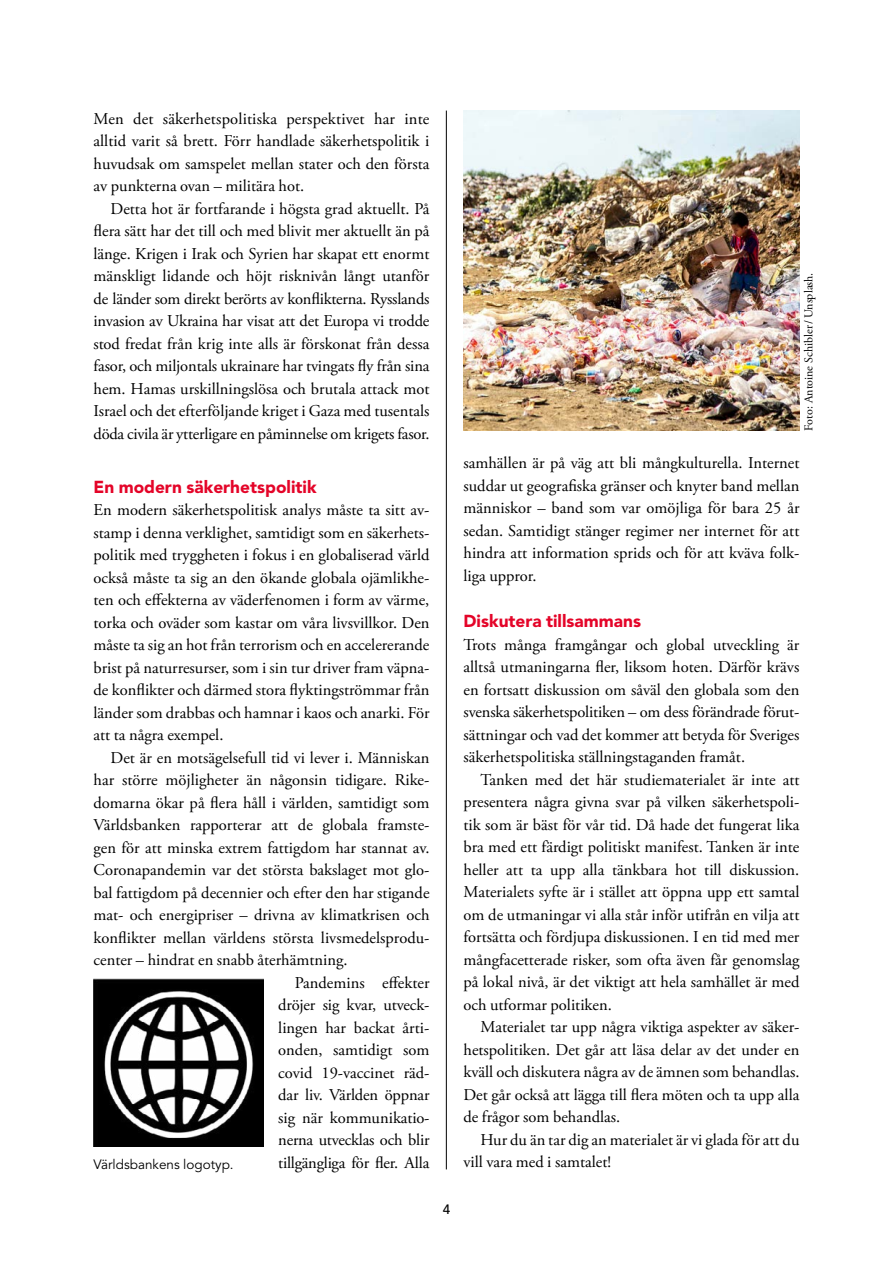
<style>
.page{position:relative;width:893px;height:1263px;background:#fff}
.page>*{position:absolute;margin:0;border:0;box-sizing:border-box;transform-origin:0 0}
.Mellanrubrik_Av_RED_11_5_15_pt{font:900 17.25px "Avenir LT Pro";color:#e40428}
.Bröd_11_15{font:16.5px/22.5px "Adobe Garamond Pro";color:#000;text-align:justify}
.Bildtext_9_12{font:13.5px "Avenir LT Pro";color:#000}
.t1{font:500 13.5px "Avenir LT Pro";color:#000}
.t2{font:12px "Adobe Garamond Pro";color:#000}
</style>
<div class="page">
<img style="left:463px;top:111px;width:336px;height:320px">
<hr style="left:446px;top:111px;width:1px;height:1058px;background:#000">
<img style="left:94px;top:978px;width:169px;height:168px">
<p class="Bröd_11_15" style="left:94px;top:108px;width:337px">Men det säkerhetspolitiska perspektivet har inte alltid varit så brett. Förr handlade säkerhetspolitik i huvudsak om samspelet mellan stater och den första av punkterna ovan – militära hot.</p>
<p class="Bröd_11_15" style="left:94px;top:198px;width:337px;text-indent:17px">Detta hot är fortfarande i högsta grad aktuellt. På flera sätt har det till och med blivit mer aktuellt än på länge. Krigen i Irak och Syrien har skapat ett enormt mänskligt lidande och höjt risknivån långt utanför de länder som direkt berörts av konflikterna. Rysslands invasion av Ukraina har visat att det Europa vi trodde stod fredat från krig inte alls är förskonat från dessa fasor, och miljontals ukrainare har tvingats fly från sina hem. Hamas urskillningslösa och brutala attack mot Israel och det efterföljande kriget i Gaza med tusentals döda civila är ytterligare en påminnelse om krigets fasor.</p>
<p class="Mellanrubrik_Av_RED_11_5_15_pt" style="left:94px;top:476px;width:225px">En modern säkerhetspolitik</p>
<p class="Bröd_11_15" style="left:94px;top:499px;width:337px">En modern säkerhetspolitisk analys måste ta sitt av&shy;stamp i denna verklighet, samtidigt som en säkerhets&shy;politik med tryggheten i fokus i en globaliserad värld också måste ta sig an den ökande globala ojämlikhe&shy;ten och effekterna av väderfenomen i form av värme, torka och oväder som kastar om våra livsvillkor. Den måste ta sig an hot från terrorism och en accelererande brist på naturresurser, som i sin tur driver fram väpna&shy;de konflikter och därmed stora flyktingströmmar från länder som drabbas och hamnar i kaos och anarki. För att ta några exempel.</p>
<p class="Bröd_11_15" style="left:94px;top:747px;width:337px;text-indent:17px">Det är en motsägelsefull tid vi lever i. Människan har större möjligheter än någonsin tidigare. Rike&shy;domarna ökar på flera håll i världen, samtidigt som Världsbanken rapporterar att de globala framste&shy;gen för att minska extrem fattigdom har stannat av.<br>Coronapandemin var det största bakslaget mot glo&shy;bal fattigdom på decennier och efter den har stigande mat- och energipriser – drivna av klimatkrisen och konflikter mellan världens största livsmedelsprodu&shy;center – hindrat en snabb återhämtning.</p>
<p class="Bröd_11_15" style="left:278px;top:972px;width:153px;text-indent:16px">Pandemins effekter dröjer sig kvar, utveck&shy;lingen har backat årti&shy;onden, samtidigt som covid 19-vaccinet räd&shy;dar liv. Världen öppnar sig när kommunikatio&shy;nerna utvecklas och blir tillgängliga för fler. Alla</p>
<p class="t2" style="left:801px;top:431px;width:160px;rotate:-90deg">Foto: Antoine Schibler/Unsplash.</p>
<p class="Bröd_11_15" style="left:463px;top:452px;width:337px">samhällen är på väg att bli mångkulturella. Internet suddar ut geografiska gränser och knyter band mellan människor – band som var omöjliga för bara 25 år sedan. Samtidigt stänger regimer ner internet för att hindra att information sprids och för att kväva folk&shy;liga uppror.</p>
<p class="Mellanrubrik_Av_RED_11_5_15_pt" style="left:463px;top:611px;width:179px">Diskutera tillsammans</p>
<p class="Bröd_11_15" style="left:463px;top:634px;width:337px">Trots många framgångar och global utveckling är alltså utmaningarna fler, liksom hoten. Därför krävs en fortsatt diskussion om såväl den globala som den svenska säkerhetspolitiken – om dess förändrade förut&shy;sättningar och vad det kommer att betyda för Sveriges säkerhetspolitiska ställningstaganden framåt.</p>
<p class="Bröd_11_15" style="left:463px;top:769px;width:337px;text-indent:17px">Tanken med det här studiematerialet är inte att presentera några givna svar på vilken säkerhetspoli&shy;tik som är bäst för vår tid. Då hade det fungerat lika bra med ett färdigt politiskt manifest. Tanken är inte heller att ta upp alla tänkbara hot till diskussion.<br>Materialets syfte är i stället att öppna upp ett samtal om de utmaningar vi alla står inför utifrån en vilja att fortsätta och fördjupa diskussionen. I en tid med mer mångfacetterade risker, som ofta även får genomslag på lokal nivå, är det viktigt att hela samhället är med och utformar politiken.</p>
<p class="Bröd_11_15" style="left:463px;top:1016px;width:337px;text-indent:17px">Materialet tar upp några viktiga aspekter av säker&shy;hetspolitiken. Det går att läsa delar av det under en kväll och diskutera några av de ämnen som behandlas.<br>Det går också att lägga till flera möten och ta upp alla de frågor som behandlas.</p>
<p class="Bröd_11_15" style="left:480px;top:1129px;width:320px">Hur du än tar dig an materialet är vi glada för att du</p>
<p class="Bildtext_9_12" style="left:94px;top:1157px;width:142px">Världsbankens logotyp.</p>
<p class="Bröd_11_15" style="left:463px;top:1151px;width:149px">vill vara med i samtalet!</p>
<p class="t1" style="left:443px;top:1201px;width:9px">4</p>
</div>
